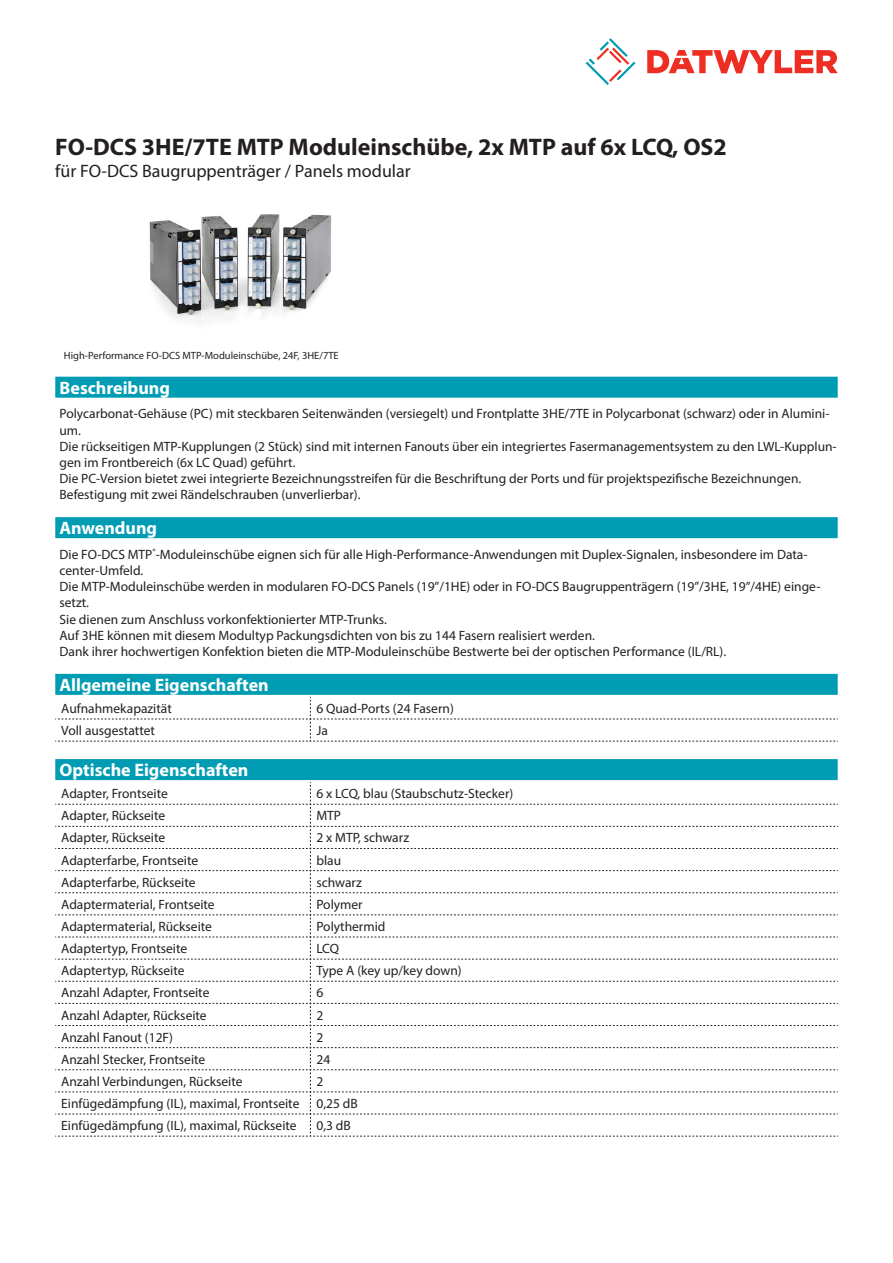
<style>
.page{position:relative;width:893px;height:1263px;background:#fff}
.page>*{position:absolute;margin:0;border:0;box-sizing:border-box;transform-origin:0 0}
.Product_Head{font:700 24px "Myriad Pro";color:#231f20}
.Standard_Head_Proper{font:700 18px "Myriad Pro";color:#fff}
.SubHead{font:18px "Myriad Pro";color:#231f20}
.Standard_text{font:13.5px/16.2px "Myriad Pro";color:#231f20}
.myriad_light_propert{font:13.5px "Myriad Pro";color:#231f20}
.imagetext{font:10.5px "Myriad Pro";color:#231f20}
</style>
<div class="page">
<svg style="left:586px;top:38px;width:49px;height:47px"></svg>
<svg style="left:647px;top:50px;width:191px;height:23px"></svg>
<img style="left:149px;top:214px;width:182px;height:110px">
<div style="left:55px;top:377px;width:783px;height:21px;background:#009cb3"></div>
<div style="left:55px;top:517px;width:783px;height:21px;background:#009cb3"></div>
<div style="left:55px;top:674px;width:783px;height:21px;background:#009cb3"></div>
<svg style="left:55px;top:697px;width:783px;height:45px"></svg>
<div style="left:55px;top:759px;width:783px;height:21px;background:#009cb3"></div>
<svg style="left:55px;top:782px;width:783px;height:355px"></svg>
<p class="Product_Head" style="left:55px;top:131px;width:673px">FO-DCS 3HE/7TE MTP Moduleinschübe, 2x MTP auf 6x LCQ, OS2</p>
<p class="SubHead" style="left:55px;top:160px;width:357px">für FO-DCS Baugruppenträger / Panels modular</p>
<p class="imagetext" style="left:64px;top:349px;width:277px">High-Performance FO-DCS MTP-Moduleinschübe, 24F, 3HE/7TE</p>
<p class="Standard_Head_Proper" style="left:60px;top:376px;width:112px">Beschreibung</p>
<p class="Standard_text" style="left:60px;top:406px;width:779px">Polycarbonat-Gehäuse (PC) mit steckbaren Seitenwänden (versiegelt) und Frontplatte 3HE/7TE in Polycarbonat (schwarz) oder in Alumini&shy;um.<br>Die rückseitigen MTP-Kupplungen (2 Stück) sind mit internen Fanouts über ein integriertes Fasermanagementsystem zu den LWL-Kupplun&shy;gen im Frontbereich (6x LC Quad) geführt.<br>Die PC-Version bietet zwei integrierte Bezeichnungsstreifen für die Beschriftung der Ports und für projektspezifische Bezeichnungen.<br>Befestigung mit zwei Rändelschrauben (unverlierbar).</p>
<p class="Standard_Head_Proper" style="left:60px;top:516px;width:99px">Anwendung</p>
<p class="Standard_text" style="left:60px;top:546px;width:762px">Die FO-DCS MTP<sup>®</sup>-Moduleinschübe eignen sich für alle High-Performance-Anwendungen mit Duplex-Signalen, insbesondere im Data&shy;center-Umfeld.<br>Die MTP-Moduleinschübe werden in modularen FO-DCS Panels (19”/1HE) oder in FO-DCS Baugruppenträgern (19”/3HE, 19”/4HE) einge&shy;setzt.<br>Sie dienen zum Anschluss vorkonfektionierter MTP-Trunks.<br>Auf 3HE können mit diesem Modultyp Packungsdichten von bis zu 144 Fasern realisiert werden.<br>Dank ihrer hochwertigen Konfektion bieten die MTP-Moduleinschübe Bestwerte bei der optischen Performance (IL/RL).</p>
<p class="Standard_Head_Proper" style="left:60px;top:673px;width:211px">Allgemeine Eigenschaften</p>
<p class="myriad_light_propert" style="left:61px;top:700px;width:112px">Aufnahmekapazität</p>
<p class="myriad_light_propert" style="left:316px;top:700px;width:139px">6 Quad-Ports (24 Fasern)</p>
<p class="myriad_light_propert" style="left:61px;top:722px;width:95px">Voll ausgestattet</p>
<p class="myriad_light_propert" style="left:316px;top:722px;width:13px">Ja</p>
<p class="Standard_Head_Proper" style="left:60px;top:758px;width:190px">Optische Eigenschaften</p>
<p class="myriad_light_propert" style="left:61px;top:785px;width:108px">Adapter, Frontseite</p>
<p class="myriad_light_propert" style="left:316px;top:785px;width:198px">6 x LCQ, blau (Staubschutz-Stecker)</p>
<p class="myriad_light_propert" style="left:61px;top:807px;width:105px">Adapter, Rückseite</p>
<p class="myriad_light_propert" style="left:316px;top:807px;width:26px">MTP</p>
<p class="myriad_light_propert" style="left:61px;top:830px;width:105px">Adapter, Rückseite</p>
<p class="myriad_light_propert" style="left:316px;top:830px;width:94px">2 x MTP, schwarz</p>
<p class="myriad_light_propert" style="left:61px;top:852px;width:138px">Adapterfarbe, Frontseite</p>
<p class="myriad_light_propert" style="left:316px;top:852px;width:26px">blau</p>
<p class="myriad_light_propert" style="left:61px;top:874px;width:136px">Adapterfarbe, Rückseite</p>
<p class="myriad_light_propert" style="left:316px;top:874px;width:47px">schwarz</p>
<p class="myriad_light_propert" style="left:61px;top:896px;width:155px">Adaptermaterial, Frontseite</p>
<p class="myriad_light_propert" style="left:316px;top:896px;width:48px">Polymer</p>
<p class="myriad_light_propert" style="left:61px;top:918px;width:152px">Adaptermaterial, Rückseite</p>
<p class="myriad_light_propert" style="left:316px;top:918px;width:71px">Polythermid</p>
<p class="myriad_light_propert" style="left:61px;top:940px;width:127px">Adaptertyp, Frontseite</p>
<p class="myriad_light_propert" style="left:316px;top:940px;width:24px">LCQ</p>
<p class="myriad_light_propert" style="left:61px;top:962px;width:125px">Adaptertyp, Rückseite</p>
<p class="myriad_light_propert" style="left:316px;top:962px;width:147px">Type A (key up/key down)</p>
<p class="myriad_light_propert" style="left:61px;top:984px;width:150px">Anzahl Adapter, Frontseite</p>
<p class="myriad_light_propert" style="left:316px;top:984px;width:8px">6</p>
<p class="myriad_light_propert" style="left:61px;top:1007px;width:147px">Anzahl Adapter, Rückseite</p>
<p class="myriad_light_propert" style="left:316px;top:1007px;width:8px">2</p>
<p class="myriad_light_propert" style="left:61px;top:1029px;width:113px">Anzahl Fanout (12F)</p>
<p class="myriad_light_propert" style="left:316px;top:1029px;width:8px">2</p>
<p class="myriad_light_propert" style="left:61px;top:1051px;width:146px">Anzahl Stecker, Frontseite</p>
<p class="myriad_light_propert" style="left:316px;top:1051px;width:15px">24</p>
<p class="myriad_light_propert" style="left:61px;top:1073px;width:183px">Anzahl Verbindungen, Rückseite</p>
<p class="myriad_light_propert" style="left:316px;top:1073px;width:8px">2</p>
<p class="myriad_light_propert" style="left:61px;top:1095px;width:240px">Einfügedämpfung (IL), maximal, Frontseite</p>
<p class="myriad_light_propert" style="left:316px;top:1095px;width:43px">0,25 dB</p>
<p class="myriad_light_propert" style="left:61px;top:1117px;width:237px">Einfügedämpfung (IL), maximal, Rückseite</p>
<p class="myriad_light_propert" style="left:316px;top:1117px;width:36px">0,3 dB</p>
</div>
